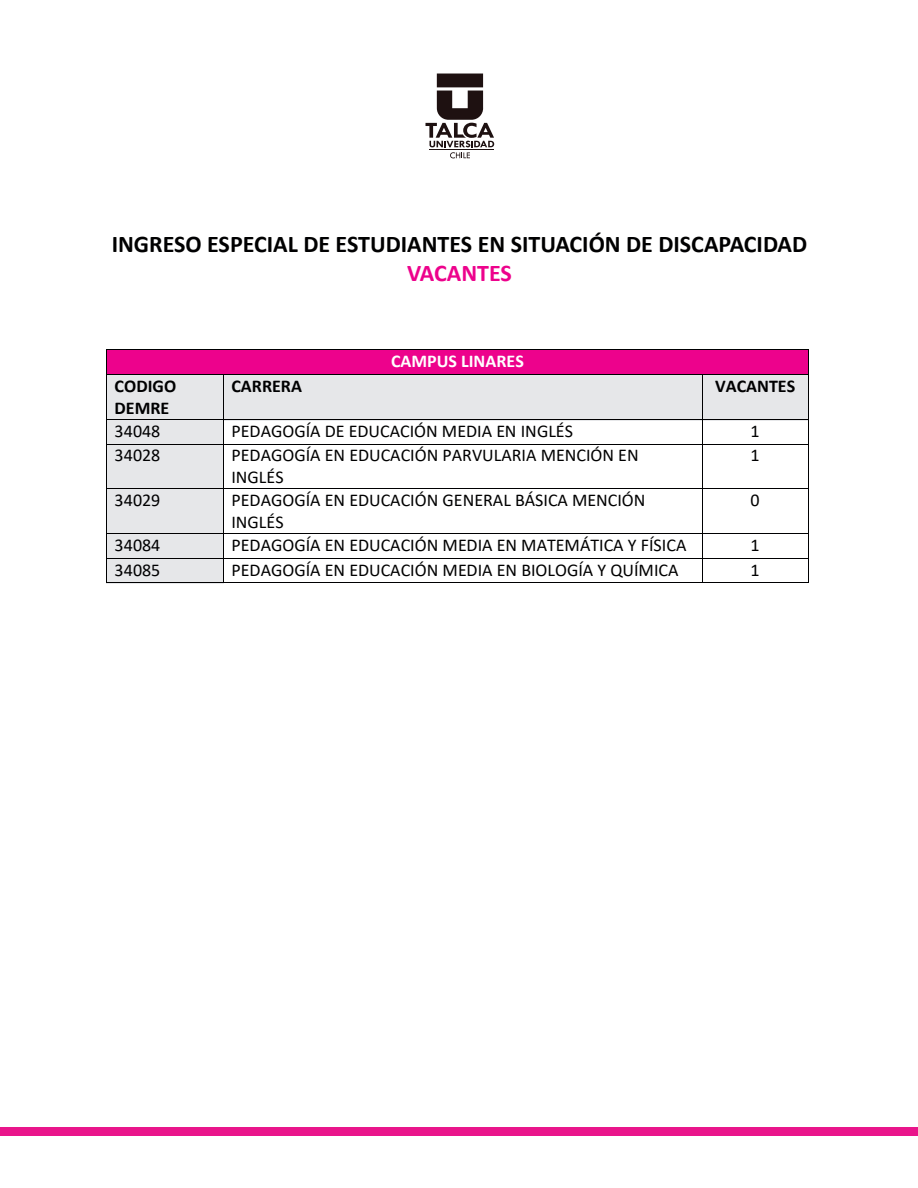
<style>
.page{position:relative;width:918px;height:1188px;background:#fff}
.page>*{position:absolute;margin:0;border:0;box-sizing:border-box;transform-origin:0 0}
.t1{font:700 24px "Calibri";color:#000001}
.t2{font:700 24px "Calibri";color:#ed028c}
.t3{font:18px/21.9px "Calibri";color:#000001}
.t4{font:700 18px/21.9px "Calibri";color:#000001}
.t5{font:700 18px "Calibri";color:#fff}
</style>
<div class="page">
<div style="left:106px;top:349px;width:701px;height:26px;background:#ed028c"></div>
<div style="left:107px;top:408px;width:117px;height:175px;background:#e6e7e9"></div>
<div style="left:106px;top:375px;width:703px;height:45px;background:#e6e7e9"></div>
<div style="left:0;top:1127px;width:918px;height:9px;background:#e9158b"></div>
<svg style="left:426px;top:74px;width:68px;height:84px"></svg>
<hr style="left:429px;top:149px;width:65px;height:1px;background:#1e1111">
<hr style="left:107px;top:349px;width:701px;height:1px;background:#000001">
<svg style="left:106px;top:349px;width:1px;height:26px"></svg>
<hr style="left:107px;top:374px;width:116px;height:1px;background:#000001">
<hr style="left:224px;top:374px;width:478px;height:1px;background:#000001">
<hr style="left:703px;top:374px;width:105px;height:1px;background:#000001">
<svg style="left:808px;top:349px;width:1px;height:26px"></svg>
<hr style="left:106px;top:375px;width:1px;height:44px;background:#000001">
<hr style="left:223px;top:375px;width:1px;height:44px;background:#000001">
<hr style="left:702px;top:375px;width:1px;height:44px;background:#000001">
<hr style="left:808px;top:375px;width:1px;height:44px;background:#000001">
<hr style="left:107px;top:419px;width:116px;height:1px;background:#000001">
<hr style="left:224px;top:419px;width:478px;height:1px;background:#000001">
<hr style="left:703px;top:419px;width:105px;height:1px;background:#000001">
<svg style="left:106px;top:419px;width:1px;height:25px"></svg>
<hr style="left:107px;top:444px;width:116px;height:1px;background:#000001">
<svg style="left:223px;top:419px;width:1px;height:25px"></svg>
<hr style="left:224px;top:444px;width:478px;height:1px;background:#000001">
<svg style="left:702px;top:419px;width:1px;height:25px"></svg>
<hr style="left:703px;top:444px;width:105px;height:1px;background:#000001">
<svg style="left:808px;top:419px;width:1px;height:25px"></svg>
<hr style="left:106px;top:444px;width:1px;height:44px;background:#000001">
<hr style="left:223px;top:444px;width:1px;height:44px;background:#000001">
<hr style="left:702px;top:444px;width:1px;height:44px;background:#000001">
<hr style="left:808px;top:444px;width:1px;height:44px;background:#000001">
<hr style="left:107px;top:488px;width:116px;height:1px;background:#000001">
<hr style="left:224px;top:488px;width:478px;height:1px;background:#000001">
<hr style="left:703px;top:488px;width:105px;height:1px;background:#000001">
<hr style="left:106px;top:489px;width:1px;height:44px;background:#000001">
<hr style="left:223px;top:489px;width:1px;height:44px;background:#000001">
<hr style="left:702px;top:489px;width:1px;height:44px;background:#000001">
<hr style="left:808px;top:489px;width:1px;height:44px;background:#000001">
<hr style="left:107px;top:533px;width:116px;height:1px;background:#000001">
<hr style="left:224px;top:533px;width:478px;height:1px;background:#000001">
<hr style="left:703px;top:533px;width:105px;height:1px;background:#000001">
<hr style="left:107px;top:558px;width:116px;height:1px;background:#000001">
<hr style="left:224px;top:558px;width:478px;height:1px;background:#000001">
<hr style="left:703px;top:558px;width:105px;height:1px;background:#000001">
<svg style="left:106px;top:533px;width:1px;height:51px"></svg>
<hr style="left:107px;top:583px;width:116px;height:1px;background:#000001">
<svg style="left:223px;top:533px;width:1px;height:51px"></svg>
<hr style="left:224px;top:583px;width:478px;height:1px;background:#000001">
<svg style="left:702px;top:533px;width:1px;height:50px"></svg>
<hr style="left:703px;top:583px;width:105px;height:1px;background:#000001">
<svg style="left:808px;top:533px;width:1px;height:50px"></svg>
<h1 class="t1" style="left:112px;top:227px;width:697px">INGRESO ESPECIAL DE ESTUDIANTES EN SITUACIÓN DE DISCAPACIDAD</h1>
<h1 class="t2" style="left:407px;top:256px;width:106px">VACANTES</h1>
<p class="t5" style="left:391px;top:349px;width:134px">CAMPUS LINARES</p>
<p class="t4" style="left:115px;top:375px;width:63px">CODIGO<br>DEMRE</p>
<p class="t4" style="left:231px;top:375px;width:72px">CARRERA</p>
<p class="t4" style="left:715px;top:375px;width:82px">VACANTES</p>
<p class="t3" style="left:115px;top:419px;width:47px">34048</p>
<p class="t3" style="left:231px;top:419px;width:343px">PEDAGOGÍA DE EDUCACIÓN MEDIA EN INGLÉS</p>
<p class="t3" style="left:751px;top:419px;width:11px">1</p>
<p class="t3" style="left:115px;top:444px;width:47px">34028</p>
<p class="t3" style="left:231px;top:444px;width:409px">PEDAGOGÍA EN EDUCACIÓN PARVULARIA MENCIÓN EN<br>INGLÉS</p>
<p class="t3" style="left:751px;top:444px;width:11px">1</p>
<p class="t3" style="left:115px;top:489px;width:47px">34029</p>
<p class="t3" style="left:231px;top:489px;width:416px">PEDAGOGÍA EN EDUCACIÓN GENERAL BÁSICA MENCIÓN<br>INGLÉS</p>
<p class="t3" style="left:751px;top:489px;width:11px">0</p>
<p class="t3" style="left:115px;top:534px;width:47px">34084</p>
<p class="t3" style="left:231px;top:534px;width:457px">PEDAGOGÍA EN EDUCACIÓN MEDIA EN MATEMÁTICA Y FÍSICA</p>
<p class="t3" style="left:751px;top:534px;width:11px">1</p>
<p class="t3" style="left:115px;top:558px;width:47px">34085</p>
<p class="t3" style="left:231px;top:558px;width:449px">PEDAGOGÍA EN EDUCACIÓN MEDIA EN BIOLOGÍA Y QUÍMICA</p>
<p class="t3" style="left:751px;top:558px;width:11px">1</p>
</div>
